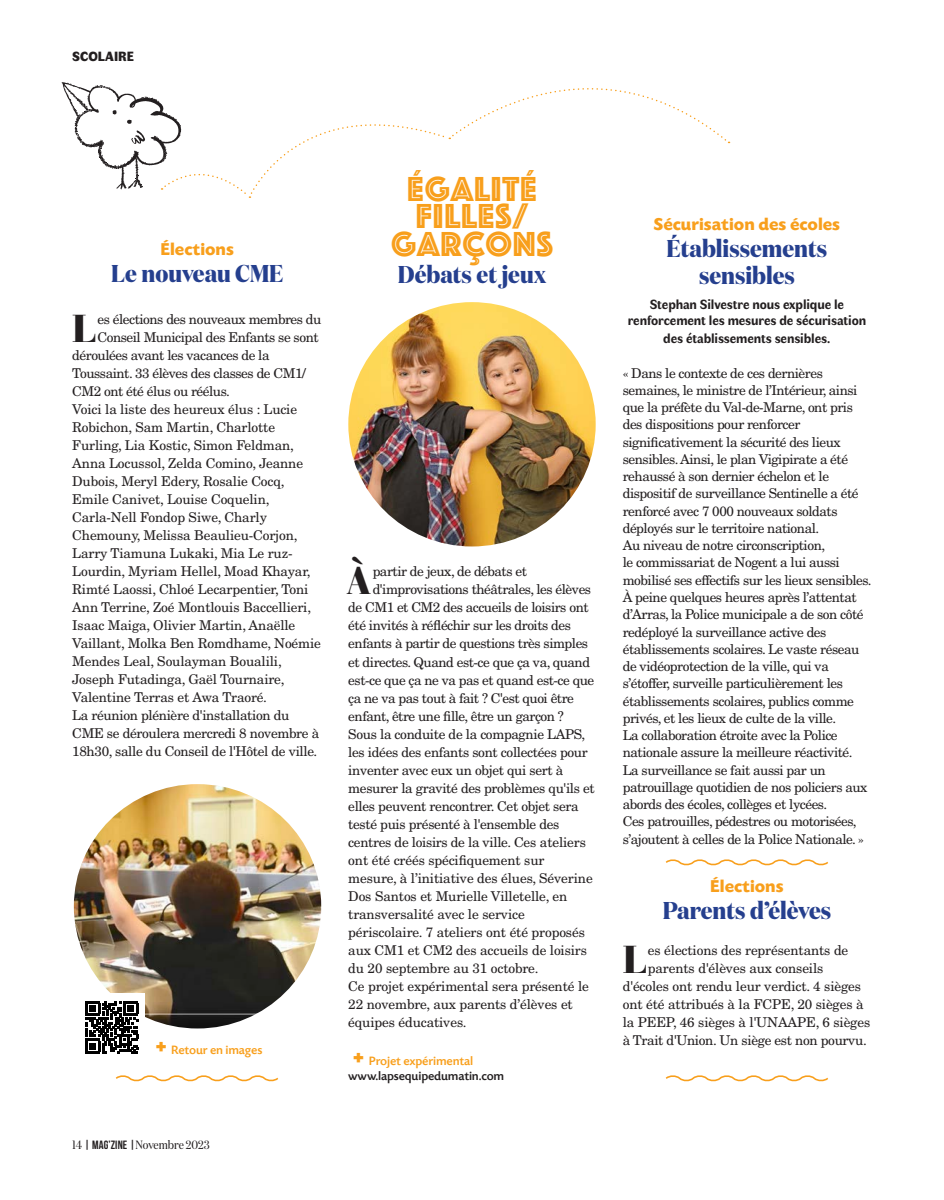
<style>
.page{position:relative;width:944px;height:1200px;background:#fff}
.page>*{position:absolute;margin:0;border:0;box-sizing:border-box;transform-origin:0 0}
.t1{font:900 40.5px "Bauer Bodoni BT";color:#231f20}
.t2{font:36px/27px "Phosphate Inline";letter-spacing:.025em;color:#f89f1c;text-align:center}
.t3{font:700 24.3px/27px "Domaine Disp Nar";color:#253f8e;text-align:center}
.t4{font:700 18px "Today SB";color:#f89f1c}
.t5{font:13.5px/17.2px "New Century Schlbk LT Std";letter-spacing:-.035em;color:#231f20}
.t6{font:13.5px "New Century Schlbk LT Std";letter-spacing:-.01em;color:#231f20}
.t7{font:700 13.5px/16.8px "Faune Text";letter-spacing:-.01em;color:#231f20;text-align:center}
.t8{font:900 13.5px "Faune Display";color:#231f20}
.t9{font:500 12.75px "Today SB";letter-spacing:-.01em;color:#f89f1c}
.t10{font:500 12.75px "Today SB";letter-spacing:-.01em;color:#231f20}
.t11{font:12px "Domaine Disp Nar";color:#231f20}
.s1{font-family:"Bebas Neue"}
</style>
<div class="page">
<svg style="left:62px;top:82px;width:668px;height:116px"></svg>
<img style="left:348px;top:302px;width:248px;height:244px">
<img style="left:74px;top:784px;width:247px;height:244px">
<svg style="left:115px;top:1075px;width:164px;height:7px"></svg>
<svg style="left:665px;top:859px;width:163px;height:7px"></svg>
<svg style="left:665px;top:1075px;width:164px;height:7px"></svg>
<div style="left:80px;top:993px;width:65px;height:69px;background:#fff"></div>
<svg style="left:85px;top:1001px;width:54px;height:53px"></svg>
<svg style="left:86px;top:1001px;width:52px;height:52px"></svg>
<div style="left:90px;top:1042px;width:6px;height:7px;background:#000"></div>
<p class="t8" style="left:72px;top:46px;width:63px">SCOLAIRE</p>
<h3 class="t4" style="left:161px;top:242px;width:75px">Élections</h3>
<h3 class="t3" style="left:111px;top:260px;width:174px">Le nouveau CME</h3>
<h1 class="t1" style="left:72px;top:303px;width:26px">L</h1>
<p class="t5" style="left:97px;top:311px;width:225px">es élections des nouveaux membres du</p>
<p class="t5" style="left:97px;top:329px;width:223px">Conseil Municipal des Enfants se sont</p>
<p class="t5" style="left:72px;top:347px;width:199px">déroulées avant les vacances de la</p>
<p class="t5" style="left:72px;top:365px;width:235px">Toussaint. 33 élèves des classes de CM1/</p>
<p class="t5" style="left:72px;top:383px;width:159px">CM2 ont été élus ou réélus.</p>
<p class="t6" style="left:72px;top:401px;width:226px">Voici la liste des heureux élus : Lucie</p>
<p class="t6" style="left:72px;top:419px;width:204px">Robichon, Sam Martin, Charlotte</p>
<p class="t6" style="left:72px;top:437px;width:223px">Furling, Lia Kostic, Simon Feldman,</p>
<p class="t6" style="left:72px;top:455px;width:232px">Anna Locussol, Zelda Comino, Jeanne</p>
<p class="t6" style="left:72px;top:473px;width:214px">Dubois, Meryl Edery, Rosalie Cocq,</p>
<p class="t6" style="left:72px;top:491px;width:199px">Emile Canivet, Louise Coquelin,</p>
<p class="t6" style="left:72px;top:509px;width:196px">Carla-Nell Fondop Siwe, Charly</p>
<p class="t6" style="left:72px;top:527px;width:227px">Chemouny, Melissa Beaulieu-Corjon,</p>
<p class="t6" style="left:72px;top:545px;width:222px">Larry Tiamuna Lukaki, Mia Le ruz-</p>
<p class="t6" style="left:72px;top:563px;width:240px">Lourdin, Myriam Hellel, Moad Khayar,</p>
<p class="t6" style="left:72px;top:581px;width:238px">Rimté Laossi, Chloé Lecarpentier, Toni</p>
<p class="t6" style="left:72px;top:599px;width:240px">Ann Terrine, Zoé Montlouis Baccellieri,</p>
<p class="t6" style="left:72px;top:617px;width:225px">Isaac Maiga, Olivier Martin, Anaëlle</p>
<p class="t6" style="left:72px;top:635px;width:250px">Vaillant, Molka Ben Romdhame, Noémie</p>
<p class="t6" style="left:72px;top:653px;width:211px">Mendes Leal, Soulayman Boualili,</p>
<p class="t6" style="left:72px;top:671px;width:214px">Joseph Futadinga, Gaël Tournaire,</p>
<p class="t6" style="left:72px;top:689px;width:196px">Valentine Terras et Awa Traoré.</p>
<p class="t5" style="left:72px;top:706px;width:219px">La réunion plénière d'installation du</p>
<p class="t5" style="left:72px;top:724px;width:249px">CME se déroulera mercredi 8 novembre à</p>
<p class="t5" style="left:72px;top:742px;width:247px">18h30, salle du Conseil de l'Hôtel de ville.</p>
<p class="t9" style="left:171px;top:1044px;width:93px">Retour en images</p>
<p class="t11" style="left:72px;top:1136px;width:139px">14 <span class="s1">| MAG’ZINE |</span>Novembre 2023</p>
<h2 class="t2" style="left:391px;top:174px;width:163px">ÉGALITÉ<br>FILLES/<br>GARÇONS</h2>
<h3 class="t3" style="left:398px;top:260px;width:150px">Débats et jeux</h3>
<h1 class="t1" style="left:348px;top:555px;width:23px">À</h1>
<p class="t5" style="left:373px;top:563px;width:156px">partir de jeux, de débats et</p>
<p class="t5" style="left:373px;top:581px;width:220px">d'improvisations théâtrales, les élèves</p>
<p class="t5" style="left:348px;top:599px;width:242px">de CM1 et CM2 des accueils de loisirs ont</p>
<p class="t5" style="left:348px;top:617px;width:224px">été invités à réfléchir sur les droits des</p>
<p class="t5" style="left:348px;top:635px;width:241px">enfants à partir de questions très simples</p>
<p class="t5" style="left:348px;top:653px;width:243px">et directes. Quand est-ce que ça va, quand</p>
<p class="t5" style="left:348px;top:671px;width:247px">est-ce que ça ne va pas et quand est-ce que</p>
<p class="t5" style="left:348px;top:689px;width:227px">ça ne va pas tout à fait ? C'est quoi être</p>
<p class="t5" style="left:348px;top:707px;width:217px">enfant, être une fille, être un garçon ?</p>
<p class="t5" style="left:348px;top:725px;width:239px">Sous la conduite de la compagnie LAPS,</p>
<p class="t5" style="left:348px;top:743px;width:241px">les idées des enfants sont collectées pour</p>
<p class="t5" style="left:348px;top:760px;width:216px">inventer avec eux un objet qui sert à</p>
<p class="t5" style="left:348px;top:778px;width:248px">mesurer la gravité des problèmes qu'ils et</p>
<p class="t5" style="left:348px;top:796px;width:232px">elles peuvent rencontrer. Cet objet sera</p>
<p class="t5" style="left:348px;top:814px;width:213px">testé puis présenté à l'ensemble des</p>
<p class="t5" style="left:348px;top:832px;width:239px">centres de loisirs de la ville. Ces ateliers</p>
<p class="t6" style="left:348px;top:851px;width:198px">ont été créés spécifiquement sur</p>
<p class="t6" style="left:348px;top:869px;width:246px">mesure, à l’initiative des élues, Séverine</p>
<p class="t6" style="left:348px;top:887px;width:220px">Dos Santos et Murielle Villetelle, en</p>
<p class="t6" style="left:348px;top:905px;width:178px">transversalité avec le service</p>
<p class="t6" style="left:348px;top:923px;width:238px">périscolaire. 7 ateliers ont été proposés</p>
<p class="t6" style="left:348px;top:941px;width:240px">aux CM1 et CM2 des accueils de loisirs</p>
<p class="t6" style="left:348px;top:959px;width:192px">du 20 septembre au 31 octobre.</p>
<p class="t6" style="left:348px;top:977px;width:242px">Ce projet expérimental sera présenté le</p>
<p class="t6" style="left:348px;top:995px;width:226px">22 novembre, aux parents d’élèves et</p>
<p class="t6" style="left:348px;top:1013px;width:120px">équipes éducatives.</p>
<p class="t9" style="left:369px;top:1055px;width:106px">Projet expérimental</p>
<p class="t10" style="left:348px;top:1070px;width:157px">www.lapsequipedumatin.com</p>
<h3 class="t4" style="left:654px;top:217px;width:188px">Sécurisation des écoles</h3>
<h3 class="t3" style="left:667px;top:235px;width:162px">Établissements sensibles</h3>
<p class="t7" style="left:628px;top:295px;width:240px">Stephan Silvestre nous explique le renforcement les mesures de sécurisation des établissements sensibles.</p>
<p class="t5" style="left:623px;top:364px;width:250px">« Dans le contexte de ces dernières semaines, le ministre de l’Intérieur, ainsi que la préfète du Val-de-Marne, ont pris des dispositions pour renforcer significativement la sécurité des lieux sensibles. Ainsi, le plan Vigipirate a été rehaussé à son dernier échelon et le dispositif de surveillance Sentinelle a été renforcé avec 7 000 nouveaux soldats déployés sur le territoire national.<br>Au niveau de notre circonscription,<br>le commissariat de Nogent a lui aussi mobilisé ses effectifs sur les lieux sensibles.<br>À peine quelques heures après l’attentat d’Arras, la Police municipale a de son côté redéployé la surveillance active des établissements scolaires. Le vaste réseau de vidéoprotection de la ville, qui va s’étoffer, surveille particulièrement les établissements scolaires, publics comme privés, et les lieux de culte de la ville.<br>La collaboration étroite avec la Police nationale assure la meilleure réactivité.<br>La surveillance se fait aussi par un patrouillage quotidien de nos policiers aux abords des écoles, collèges et lycées.<br>Ces patrouilles, pédestres ou motorisées, s’ajoutent à celles de la Police Nationale. »</p>
<h3 class="t4" style="left:710px;top:878px;width:75px">Élections</h3>
<h3 class="t3" style="left:663px;top:896px;width:170px">Parents d’élèves</h3>
<h1 class="t1" style="left:623px;top:933px;width:26px">L</h1>
<p class="t6" style="left:648px;top:941px;width:202px">es élections des représentants de</p>
<p class="t6" style="left:648px;top:959px;width:177px">parents d'élèves aux conseils</p>
<p class="t6" style="left:623px;top:977px;width:240px">d'écoles ont rendu leur verdict. 4 sièges</p>
<p class="t6" style="left:623px;top:995px;width:242px">ont été attribués à la FCPE, 20 sièges à</p>
<p class="t6" style="left:623px;top:1013px;width:249px">la PEEP, 46 sièges à l'UNAAPE, 6 sièges</p>
<p class="t5" style="left:623px;top:1031px;width:246px">à Trait d'Union. Un siège est non pourvu.</p>
</div>
